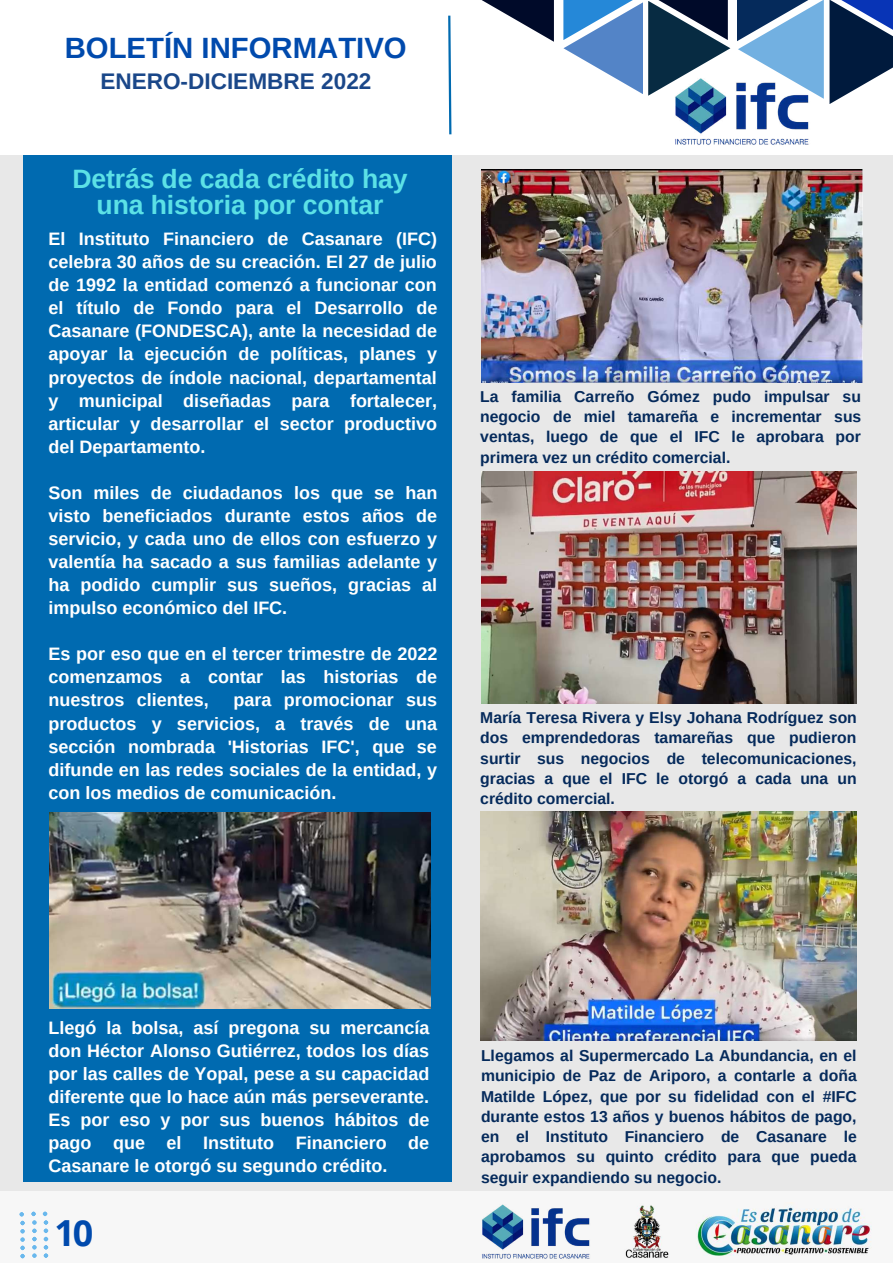
<style>
.page{position:relative;width:893px;height:1263px;background:#e8e8e8}
.page>*{position:absolute;margin:0;border:0;box-sizing:border-box;transform-origin:0 0}
.t1{font:700 35.92px "Open Sans";color:#004aad}
.t2{font:700 29.33px "Arimo";color:#004aad}
.t3{font:700 26.62px/26.4px "Arimo";letter-spacing:-.005em;color:#5ce1e6;text-align:center}
.t4{font:700 22.58px "Arimo";color:#1a4789}
.t5{font:700 18px/23.1px "Arimo";color:#fff;text-align:justify}
.t6{font:700 15.75px/20.2px "Arimo";color:#052a5b;text-align:justify}
</style>
<div class="page">
<div style="left:23px;top:155px;width:428px;height:1026px;background:#006ab0"></div>
<div style="left:0;top:0;width:893px;height:155px;background:#fff"></div>
<svg style="left:448px;top:42px;width:4px;height:93px"></svg>
<div style="left:0;top:1192px;width:893px;height:71px;background:#f7f7f7"></div>
<svg style="left:19px;top:1212px;width:6px;height:47px"></svg>
<svg style="left:31px;top:1211px;width:18px;height:47px"></svg>
<svg style="left:563px;top:40px;width:167px;height:56px"></svg>
<svg style="left:563px;top:0;width:165px;height:40px"></svg>
<svg style="left:738px;top:0;width:149px;height:104px"></svg>
<svg style="left:814px;top:0;width:79px;height:71px;background:#33507c"></svg>
<svg style="left:448px;top:0;width:106px;height:42px"></svg>
<img style="left:660px;top:69px;width:163px;height:76px">
<img style="left:481px;top:170px;width:381px;height:212px">
<img style="left:481px;top:472px;width:376px;height:232px">
<img style="left:49px;top:813px;width:382px;height:195px">
<img style="left:480px;top:811px;width:376px;height:229px">
<img style="left:617px;top:1201px;width:258px;height:61px">
<img style="left:469px;top:1197px;width:132px;height:66px">
<h2 class="t2" style="left:65px;top:31px;width:343px">BOLETÍN INFORMATIVO</h2>
<p class="t4" style="left:100px;top:68px;width:273px">ENERO-DICIEMBRE 2022</p>
<h3 class="t3" style="left:72px;top:165px;width:337px">Detrás de cada crédito hay una historia por contar</h3>
<p class="t5" style="left:48px;top:227px;width:390px">El Instituto Financiero de Casanare (IFC) celebra 30 años de su creación. El 27 de julio de 1992 la entidad comenzó a funcionar con el título de Fondo para el Desarrollo de Casanare (FONDESCA), ante la necesidad de apoyar la ejecución de políticas, planes y proyectos de índole nacional, departamental y municipal diseñadas para fortalecer, articular y desarrollar el sector productivo del Departamento.</p>
<p class="t5" style="left:48px;top:481px;width:390px">Son miles de ciudadanos los que se han visto beneficiados durante estos años de servicio, y cada uno de ellos con esfuerzo y valentía ha sacado a sus familias adelante y ha podido cumplir sus sueños, gracias al impulso económico del IFC.</p>
<p class="t5" style="left:48px;top:642px;width:390px">Es por eso que en el tercer trimestre de 2022 comenzamos a contar las historias de nuestros clientes,</p>
<p class="t5" style="left:48px;top:689px;width:390px;text-indent:185px">para promocionar sus productos y servicios, a través de una sección nombrada 'Historias IFC', que se difunde en las redes sociales de la entidad, y con los medios de comunicación.</p>
<p class="t6" style="left:480px;top:386px;width:382px">La familia Carreño Gómez pudo impulsar su negocio de miel tamareña e incrementar sus ventas, luego de que el IFC le aprobara por primera vez un crédito comercial.</p>
<p class="t6" style="left:480px;top:707px;width:378px">María Teresa Rivera y Elsy Johana Rodríguez son dos emprendedoras tamareñas que pudieron surtir sus negocios de telecomunicaciones, gracias a que el IFC le otorgó a cada una un crédito comercial.</p>
<p class="t5" style="left:48px;top:1016px;width:382px">Llegó la bolsa, así pregona su mercancía don Héctor Alonso Gutiérrez, todos los días por las calles de Yopal, pese a su capacidad diferente que lo hace aún más perseverante.<br>Es por eso y por sus buenos hábitos de pago que el Instituto Financiero de Casanare le otorgó su segundo crédito.</p>
<h1 class="t1" style="left:54px;top:1207px;width:40px">10</h1>
<p class="t6" style="left:481px;top:1045px;width:377px">Llegamos al Supermercado La Abundancia, en el municipio de Paz de Ariporo, a contarle a doña Matilde López, que por su fidelidad con el #IFC durante estos 13 años y buenos hábitos de pago, en el Instituto Financiero de Casanare le aprobamos su quinto crédito para que pueda seguir expandiendo su negocio.</p>
</div>
